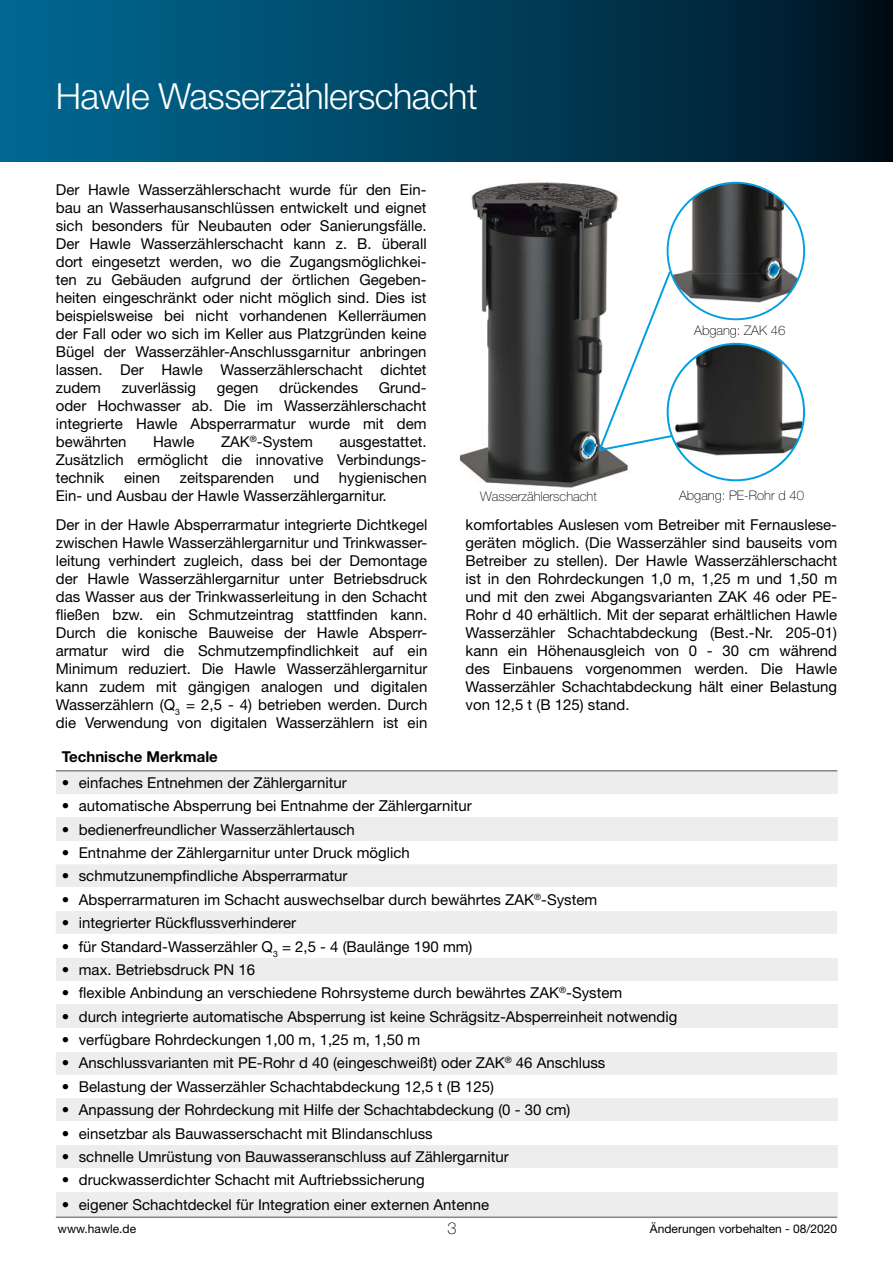
<style>
.page{position:relative;width:893px;height:1263px;background:#fff}
.page>*{position:absolute;margin:0;border:0;box-sizing:border-box;transform-origin:0 0}
.t1{font:300 36px "Helvetica Neue LT Pro";letter-spacing:-.015em;color:#fff}
.t2{font:100 16.5px "Helvetica Neue LT Pro";color:#000}
.t3{font:15px/18px "Helvetica Neue LT Pro";color:#000;text-align:justify}
.t4{font:700 15px "Helvetica Neue LT Pro";color:#000}
.t5{font:100 13.2px "Helvetica Neue";color:#000}
.t6{font:12px "Helvetica Neue LT Pro";color:#000}
</style>
<div class="page">
<div style="left:0;top:0;width:893px;height:162px;background:linear-gradient(to right,#006c98,#001522)"></div>
<div style="left:56px;top:771px;width:781px;height:23px;background:#ededed"></div>
<div style="left:56px;top:817px;width:781px;height:24px;background:#ededed"></div>
<div style="left:56px;top:864px;width:781px;height:211px;background:#ededed"></div>
<div style="left:56px;top:888px;width:781px;height:23px;background:#fff"></div>
<div style="left:56px;top:934px;width:781px;height:24px;background:#fff"></div>
<div style="left:56px;top:958px;width:781px;height:23px;background:#ededed"></div>
<div style="left:56px;top:981px;width:781px;height:24px;background:#fff"></div>
<div style="left:56px;top:1005px;width:781px;height:23px;background:#ededed"></div>
<div style="left:56px;top:1028px;width:781px;height:23px;background:#fff"></div>
<div style="left:56px;top:1098px;width:781px;height:23px;background:#ededed"></div>
<div style="left:56px;top:1145px;width:781px;height:23px;background:#ededed"></div>
<div style="left:56px;top:1192px;width:781px;height:25px;background:#ededed"></div>
<hr style="left:56px;top:770px;width:781px;height:1px;background:#878787">
<hr style="left:56px;top:1216px;width:781px;height:2px;background:#878787">
<img style="left:459px;top:182px;width:169px;height:306px">
<img style="left:668px;top:183px;width:136px;height:91px">
<img style="left:674px;top:274px;width:126px;height:45px">
<img style="left:668px;top:344px;width:136px;height:136px;border-radius:68px">
<svg style="left:597px;top:269px;width:77px;height:183px"></svg>
<h1 class="t1" style="left:56px;top:75px;width:423px">Hawle Wasserzählerschacht</h1>
<p class="t3" style="left:56px;top:180px;width:372px">Der Hawle Wasserzählerschacht wurde für den Ein&shy;bau an Wasserhausanschlüssen entwickelt und eignet sich besonders für Neubauten oder Sanierungsfälle.<br>Der Hawle Wasserzählerschacht kann z. B. überall dort eingesetzt werden, wo die Zugangsmöglichkei&shy;ten zu Gebäuden aufgrund der örtlichen Gegeben&shy;heiten eingeschränkt oder nicht möglich sind. Dies ist beispielsweise bei nicht vorhandenen Kellerräumen der Fall oder wo sich im Keller aus Platzgründen keine Bügel der Wasserzähler-Anschlussgarnitur anbringen lassen. Der Hawle Wasserzählerschacht dichtet zudem</p>
<p class="t3" style="left:56px;top:378px;width:372px;text-indent:323px">Grund&shy;oder Hochwasser ab. Die im Wasserzählerschacht integrierte Hawle Absperrarmatur wurde mit dem bewährten</p>
<p class="t3" style="left:122px;top:378px;width:76px">zuverlässig</p>
<p class="t3" style="left:217px;top:378px;width:43px">gegen</p>
<p class="t3" style="left:279px;top:378px;width:80px">drückendes</p>
<p class="t3" style="left:153px;top:432px;width:43px">Hawle</p>
<p class="t3" style="left:221px;top:432px;width:94px">ZAK<sup>®</sup>-System</p>
<p class="t3" style="left:56px;top:432px;width:372px;text-indent:284px">ausgestattet.<br>Zusätzlich ermöglicht die innovative Verbindungs&shy;technik</p>
<p class="t3" style="left:56px;top:468px;width:372px;text-indent:283px">hygienischen<br>Ein- und Ausbau der Hawle Wasserzählergarnitur.</p>
<p class="t3" style="left:124px;top:468px;width:38px">einen</p>
<p class="t3" style="left:180px;top:468px;width:96px">zeitsparenden</p>
<p class="t3" style="left:294px;top:468px;width:27px">und</p>
<p class="t5" style="left:480px;top:489px;width:118px">Wasserzählerschacht</p>
<p class="t5" style="left:694px;top:323px;width:93px">Abgang: ZAK 46</p>
<p class="t5" style="left:679px;top:488px;width:126px">Abgang: PE-Rohr d 40</p>
<p class="t3" style="left:56px;top:515px;width:373px">Der in der Hawle Absperrarmatur integrierte Dichtkegel zwischen Hawle Wasserzählergarnitur und Trinkwasser&shy;leitung verhindert zugleich, dass bei der Demontage der Hawle Wasserzählergarnitur unter Betriebsdruck das Wasser aus der Trinkwasserleitung in den Schacht fließen bzw. ein Schmutzeintrag stattfinden kann.<br>Durch die konische Bauweise der Hawle Absperr&shy;armatur wird die Schmutzempfindlichkeit auf ein Minimum reduziert. Die Hawle Wasserzählergarnitur kann zudem mit gängigen analogen und digitalen Wasserzählern (Q<sub>3</sub> = 2,5 - 4) betrieben werden. Durch die Verwendung von digitalen Wasserzählern ist ein</p>
<p class="t3" style="left:466px;top:515px;width:373px">komfortables Auslesen vom Betreiber mit Fernauslese&shy;geräten möglich. (Die Wasserzähler sind bauseits vom Betreiber zu stellen). Der Hawle Wasserzählerschacht ist in den Rohrdeckungen 1,0 m, 1,25 m und 1,50 m und mit den zwei Abgangsvarianten ZAK 46 oder PE-Rohr d 40 erhältlich. Mit der separat erhältlichen Hawle Wasserzähler Schachtabdeckung (Best.-Nr. 205-01) kann ein Höhenausgleich von 0 - 30 cm während des Einbauens vorgenommen werden. Die Hawle Wasserzähler Schachtabdeckung hält einer Belastung von 12,5 t (B 125) stand.</p>
<p class="t4" style="left:62px;top:747px;width:158px">Technische Merkmale</p>
<p class="t3" style="left:62px;top:773px;width:286px">• einfaches Entnehmen der Zählergarnitur</p>
<p class="t3" style="left:62px;top:796px;width:412px">• automatische Absperrung bei Entnahme der Zählergarnitur</p>
<p class="t3" style="left:62px;top:820px;width:295px">• bedienerfreundlicher Wasserzählertausch</p>
<p class="t3" style="left:62px;top:843px;width:350px">• Entnahme der Zählergarnitur unter Druck möglich</p>
<p class="t3" style="left:62px;top:867px;width:287px">• schmutzunempfindliche Absperrarmatur</p>
<p class="t3" style="left:62px;top:890px;width:537px">• Absperrarmaturen im Schacht auswechselbar durch bewährtes ZAK<sup>®</sup>-System</p>
<p class="t3" style="left:62px;top:913px;width:236px">• integrierter Rückflussverhinderer</p>
<p class="t3" style="left:62px;top:937px;width:412px">• für Standard-Wasserzähler Q<sub>3</sub> = 2,5 - 4 (Baulänge 190 mm)</p>
<p class="t3" style="left:62px;top:960px;width:195px">• max. Betriebsdruck PN 16</p>
<p class="t3" style="left:62px;top:983px;width:562px">• flexible Anbindung an verschiedene Rohrsysteme durch bewährtes ZAK<sup>®</sup>-System</p>
<p class="t3" style="left:62px;top:1007px;width:617px">• durch integrierte automatische Absperrung ist keine Schrägsitz-Absperreinheit notwendig</p>
<p class="t3" style="left:62px;top:1030px;width:360px">• verfügbare Rohrdeckungen 1,00 m, 1,25 m, 1,50 m</p>
<p class="t3" style="left:62px;top:1054px;width:545px">• Anschlussvarianten mit PE-Rohr d 40 (eingeschweißt) oder ZAK<sup>®</sup> 46 Anschluss</p>
<p class="t3" style="left:62px;top:1077px;width:434px">• Belastung der Wasserzähler Schachtabdeckung 12,5 t (B 125)</p>
<p class="t3" style="left:62px;top:1100px;width:510px">• Anpassung der Rohrdeckung mit Hilfe der Schachtabdeckung (0 - 30 cm)</p>
<p class="t3" style="left:62px;top:1124px;width:372px">• einsetzbar als Bauwasserschacht mit Blindanschluss</p>
<p class="t3" style="left:62px;top:1147px;width:448px">• schnelle Umrüstung von Bauwasseranschluss auf Zählergarnitur</p>
<p class="t3" style="left:62px;top:1171px;width:364px">• druckwasserdichter Schacht mit Auftriebssicherung</p>
<p class="t3" style="left:62px;top:1195px;width:429px">• eigener Schachtdeckel für Integration einer externen Antenne</p>
<p class="t6" style="left:58px;top:1221px;width:80px">www.hawle.de</p>
<p class="t2" style="left:447px;top:1218px;width:11px">3</p>
<p class="t6" style="left:650px;top:1221px;width:189px">Änderungen vorbehalten - 08/2020</p>
</div>
